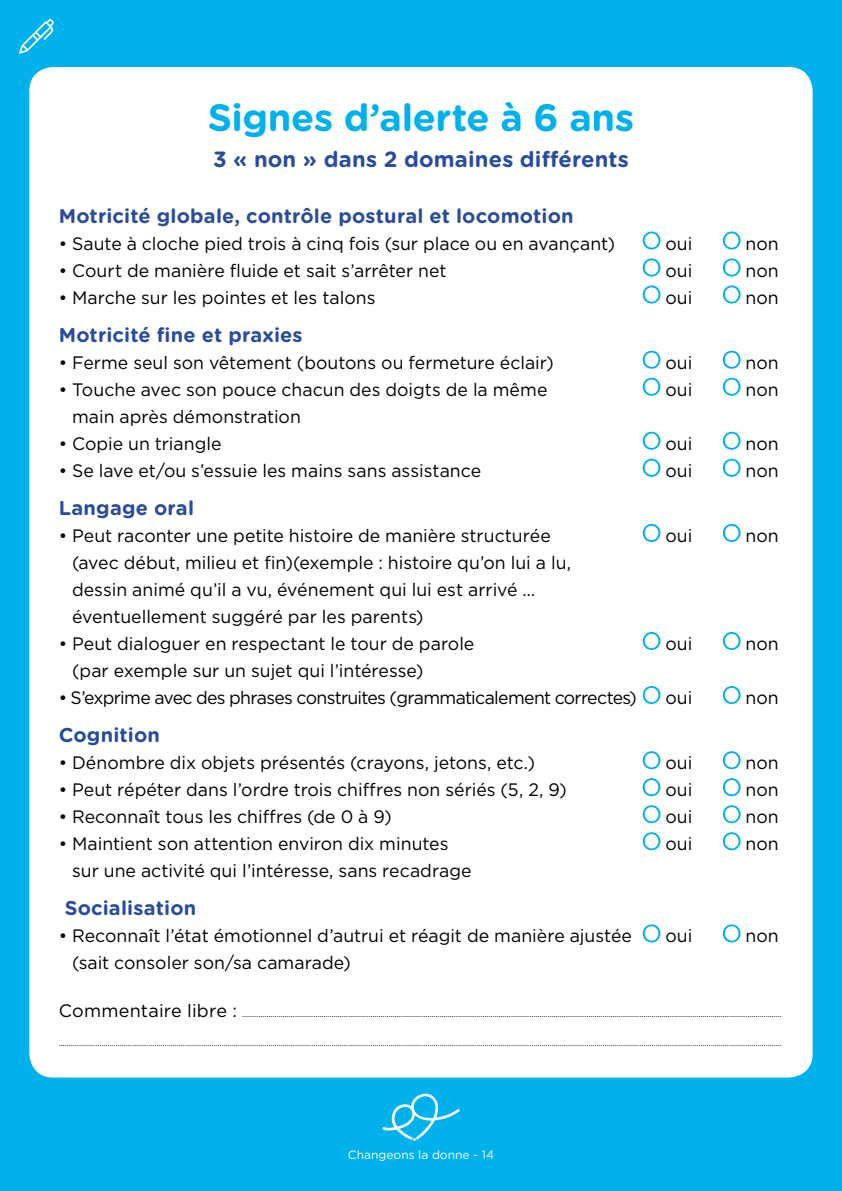
<style>
.page{position:relative;width:842px;height:1191px;background:#00b1eb}
.page>*{position:absolute;margin:0;border:0;box-sizing:border-box;transform-origin:0 0}
.H2_bleu_clair_centré{font:700 38px "Gotham Rounded";letter-spacing:-.01em;color:#00b1eb}
.H2_suite{font:700 22px "Gotham Rounded";letter-spacing:.005em;color:#294d9d}
.Titre_liste_oui-non{font:700 20px "Gotham Rounded";letter-spacing:.01em;color:#294d9d}
.Texte_liste_oui-non{font:18px/27px "Gotham";color:#000}
.Texte_liste_oui-non-2{font:18px "Gotham";letter-spacing:-.04em;color:#000}
.t1{font:12px "Gotham Rounded";color:#fff}
.t2{font:8.4px "Gotham";color:#000}
.s1{font-size:18px}
</style>
<div class="page">
<div style="left:29px;top:67px;width:784px;height:1010px;background:#fff;border-radius:24px"></div>
<svg style="left:643px;top:231px;width:17px;height:18px"></svg>
<svg style="left:723px;top:231px;width:17px;height:18px"></svg>
<svg style="left:643px;top:258px;width:17px;height:18px"></svg>
<svg style="left:723px;top:258px;width:17px;height:18px"></svg>
<svg style="left:643px;top:285px;width:17px;height:18px"></svg>
<svg style="left:723px;top:285px;width:17px;height:18px"></svg>
<svg style="left:643px;top:351px;width:17px;height:18px"></svg>
<svg style="left:723px;top:351px;width:17px;height:18px"></svg>
<svg style="left:643px;top:378px;width:17px;height:18px"></svg>
<svg style="left:723px;top:378px;width:17px;height:18px"></svg>
<svg style="left:643px;top:432px;width:17px;height:18px"></svg>
<svg style="left:723px;top:432px;width:17px;height:18px"></svg>
<svg style="left:643px;top:459px;width:17px;height:18px"></svg>
<svg style="left:723px;top:459px;width:17px;height:18px"></svg>
<svg style="left:643px;top:524px;width:17px;height:18px"></svg>
<svg style="left:723px;top:524px;width:17px;height:18px"></svg>
<svg style="left:643px;top:632px;width:17px;height:18px"></svg>
<svg style="left:723px;top:632px;width:17px;height:18px"></svg>
<svg style="left:643px;top:686px;width:17px;height:18px"></svg>
<svg style="left:723px;top:686px;width:17px;height:18px"></svg>
<svg style="left:643px;top:751px;width:17px;height:18px"></svg>
<svg style="left:723px;top:751px;width:17px;height:18px"></svg>
<svg style="left:643px;top:778px;width:17px;height:18px"></svg>
<svg style="left:723px;top:778px;width:17px;height:18px"></svg>
<svg style="left:643px;top:805px;width:17px;height:18px"></svg>
<svg style="left:723px;top:805px;width:17px;height:18px"></svg>
<svg style="left:643px;top:832px;width:17px;height:18px"></svg>
<svg style="left:723px;top:832px;width:17px;height:18px"></svg>
<svg style="left:643px;top:924px;width:17px;height:18px"></svg>
<svg style="left:723px;top:924px;width:17px;height:18px"></svg>
<svg style="left:19px;top:19px;width:35px;height:35px"></svg>
<svg style="left:382px;top:1093px;width:78px;height:48px"></svg>
<p class="H2_bleu_clair_centré" style="left:208px;top:90px;width:428px">Signes d’alerte à 6 ans</p>
<p class="H2_suite" style="left:213px;top:143px;width:417px">3 « non » dans 2 domaines différents</p>
<p class="Titre_liste_oui-non" style="left:59px;top:201px;width:516px">Motricité globale, contrôle postural et locomotion</p>
<p class="Texte_liste_oui-non" style="left:59px;top:229px;width:558px">• Saute à cloche pied trois à cinq fois (sur place ou en avançant)</p>
<p class="Texte_liste_oui-non" style="left:665px;top:229px;width:28px">oui</p>
<p class="Texte_liste_oui-non" style="left:745px;top:229px;width:35px">non</p>
<p class="Texte_liste_oui-non" style="left:59px;top:256px;width:389px">• Court de manière fluide et sait s’arrêter net</p>
<p class="Texte_liste_oui-non" style="left:665px;top:256px;width:28px">oui</p>
<p class="Texte_liste_oui-non" style="left:745px;top:256px;width:35px">non</p>
<p class="Texte_liste_oui-non" style="left:59px;top:283px;width:318px">• Marche sur les pointes et les talons</p>
<p class="Texte_liste_oui-non" style="left:665px;top:283px;width:28px">oui</p>
<p class="Texte_liste_oui-non" style="left:745px;top:283px;width:35px">non</p>
<p class="Titre_liste_oui-non" style="left:59px;top:320px;width:245px">Motricité fine et praxies</p>
<p class="Texte_liste_oui-non" style="left:59px;top:348px;width:497px">• Ferme seul son vêtement (boutons ou fermeture éclair)</p>
<p class="Texte_liste_oui-non" style="left:665px;top:348px;width:28px">oui</p>
<p class="Texte_liste_oui-non" style="left:745px;top:348px;width:35px">non</p>
<p class="Texte_liste_oui-non" style="left:59px;top:375px;width:490px">• Touche avec son pouce chacun des doigts de la même</p>
<p class="Texte_liste_oui-non" style="left:665px;top:375px;width:28px">oui</p>
<p class="Texte_liste_oui-non" style="left:745px;top:375px;width:35px">non</p>
<p class="Texte_liste_oui-non" style="left:72px;top:402px;width:230px">main après démonstration</p>
<p class="Texte_liste_oui-non" style="left:59px;top:429px;width:164px">• Copie un triangle</p>
<p class="Texte_liste_oui-non" style="left:665px;top:429px;width:28px">oui</p>
<p class="Texte_liste_oui-non" style="left:745px;top:429px;width:35px">non</p>
<p class="Texte_liste_oui-non" style="left:59px;top:456px;width:424px">• Se lave et/ou s’essuie les mains sans assistance</p>
<p class="Texte_liste_oui-non" style="left:665px;top:456px;width:28px">oui</p>
<p class="Texte_liste_oui-non" style="left:745px;top:456px;width:35px">non</p>
<p class="Titre_liste_oui-non" style="left:59px;top:493px;width:137px">Langage oral</p>
<p class="Texte_liste_oui-non" style="left:59px;top:522px;width:494px">• Peut raconter une petite histoire de manière structurée</p>
<p class="Texte_liste_oui-non" style="left:665px;top:522px;width:28px">oui</p>
<p class="Texte_liste_oui-non" style="left:745px;top:522px;width:35px">non</p>
<p class="Texte_liste_oui-non" style="left:72px;top:549px;width:500px">(avec début, milieu et fin)(exemple : histoire qu’on lui a lu, dessin animé qu’il a vu, événement qui lui est arrivé … éventuellement suggéré par les parents)</p>
<p class="Texte_liste_oui-non" style="left:59px;top:630px;width:417px">• Peut dialoguer en respectant le tour de parole</p>
<p class="Texte_liste_oui-non" style="left:665px;top:630px;width:28px">oui</p>
<p class="Texte_liste_oui-non" style="left:745px;top:630px;width:35px">non</p>
<p class="Texte_liste_oui-non" style="left:72px;top:657px;width:353px">(par exemple sur un sujet qui l’intéresse)</p>
<p class="Texte_liste_oui-non-2" style="left:59px;top:686px;width:580px">• S’exprime avec des phrases construites (grammaticalement correctes)</p>
<p class="Texte_liste_oui-non" style="left:665px;top:684px;width:28px">oui</p>
<p class="Texte_liste_oui-non" style="left:745px;top:684px;width:35px">non</p>
<p class="Titre_liste_oui-non" style="left:59px;top:720px;width:103px">Cognition</p>
<p class="Texte_liste_oui-non" style="left:59px;top:749px;width:478px">• Dénombre dix objets présentés (crayons, jetons, etc.)</p>
<p class="Texte_liste_oui-non" style="left:665px;top:749px;width:28px">oui</p>
<p class="Texte_liste_oui-non" style="left:745px;top:749px;width:35px">non</p>
<p class="Texte_liste_oui-non" style="left:59px;top:776px;width:510px">• Peut répéter dans l’ordre trois chiffres non sériés (5, 2, 9)</p>
<p class="Texte_liste_oui-non" style="left:665px;top:776px;width:28px">oui</p>
<p class="Texte_liste_oui-non" style="left:745px;top:776px;width:35px">non</p>
<p class="Texte_liste_oui-non" style="left:59px;top:803px;width:335px">• Reconnaît tous les chiffres (de 0 à 9)</p>
<p class="Texte_liste_oui-non" style="left:665px;top:803px;width:28px">oui</p>
<p class="Texte_liste_oui-non" style="left:745px;top:803px;width:35px">non</p>
<p class="Texte_liste_oui-non" style="left:59px;top:830px;width:391px">• Maintient son attention environ dix minutes</p>
<p class="Texte_liste_oui-non" style="left:665px;top:830px;width:28px">oui</p>
<p class="Texte_liste_oui-non" style="left:745px;top:830px;width:35px">non</p>
<p class="Texte_liste_oui-non" style="left:72px;top:857px;width:401px">sur une activité qui l’intéresse, sans recadrage</p>
<p class="Titre_liste_oui-non" style="left:65px;top:893px;width:133px">Socialisation</p>
<p class="Texte_liste_oui-non" style="left:59px;top:922px;width:575px">• Reconnaît l’état émotionnel d’autrui et réagit de manière ajustée</p>
<p class="Texte_liste_oui-non" style="left:665px;top:922px;width:28px">oui</p>
<p class="Texte_liste_oui-non" style="left:745px;top:922px;width:35px">non</p>
<p class="Texte_liste_oui-non" style="left:72px;top:949px;width:280px">(sait consoler son/sa camarade)</p>
<p class="t2" style="left:59px;top:1009px;width:725px"><span class="s1">Commentaire libre :</span> .........................................................................................................................................................................................................................................................................</p>
<p class="t2" style="left:59px;top:1037px;width:725px">...................................................................................................................................................................................................................................................................................................................................................................</p>
<p class="t1" style="left:348px;top:1147px;width:148px">Changeons la donne - 14</p>
</div>
